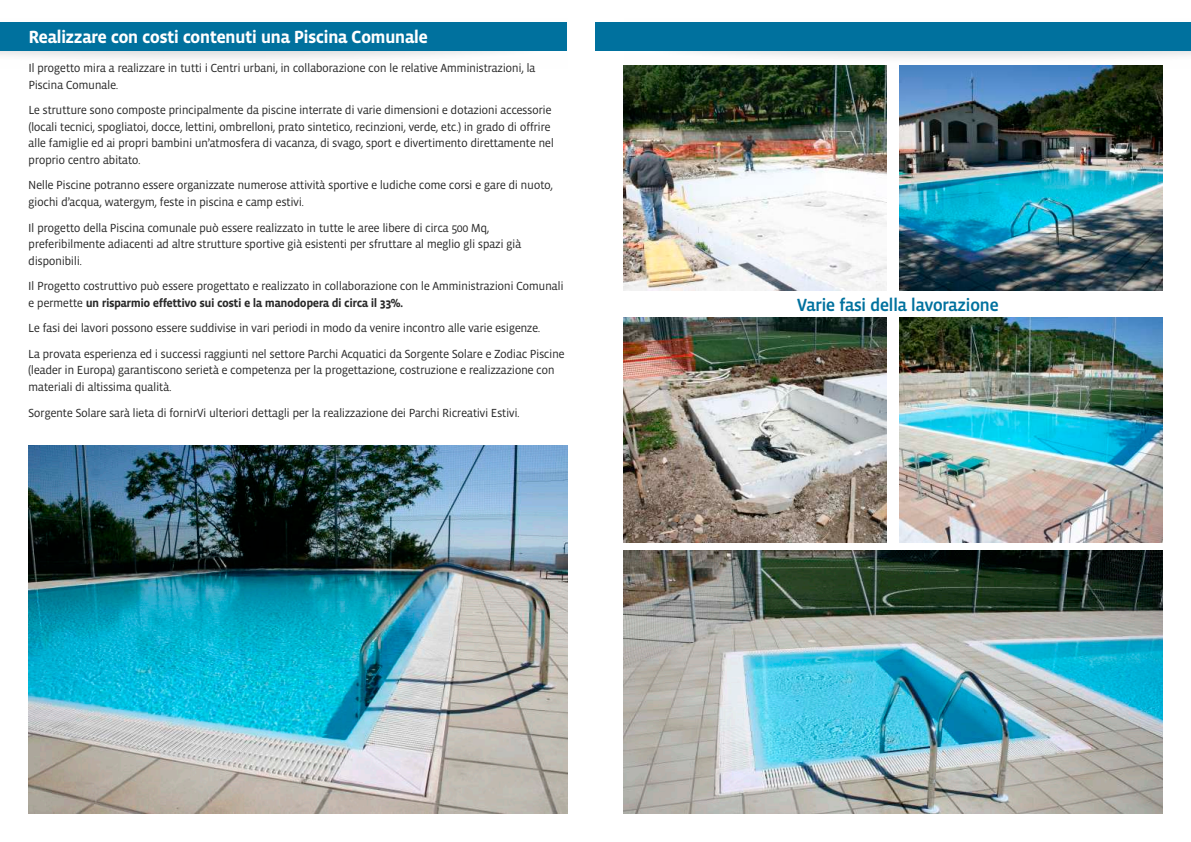
<style>
.page{position:relative;width:1191px;height:842px;background:#fff}
.page>*{position:absolute;margin:0;border:0;box-sizing:border-box;transform-origin:0 0}
.t1{font:700 18px "Vista Sans";letter-spacing:-.04em;color:#fff}
.t2{font:18px "Vista Sans Med";letter-spacing:-.04em;color:#00719e}
.t3{font:12px/16.6px "Vista Sans";letter-spacing:-.04em;color:#292929}
.s1{font-weight:700}
</style>
<div class="page">
<img style="left:682px;top:51px;width:509px;height:17px">
<img style="left:28px;top:445px;width:539px;height:369px">
<div style="left:0;top:22px;width:567px;height:29px;background:#00719e"></div>
<div style="left:595px;top:22px;width:596px;height:29px;background:#00719e"></div>
<img style="left:624px;top:551px;width:538px;height:263px">
<img style="left:624px;top:65px;width:262px;height:226px">
<img style="left:624px;top:317px;width:262px;height:225px">
<img style="left:900px;top:65px;width:262px;height:226px">
<img style="left:900px;top:318px;width:262px;height:224px">
<h1 class="t1" style="left:28px;top:29px;width:401px">Realizzare con costi contenuti una Piscina Comunale</h1>
<p class="t3" style="left:28px;top:60px;width:509px">Il progetto mira a realizzare in tutti i Centri urbani, in collaborazione con le relative Amministrazioni, la<br>Piscina Comunale.</p>
<p class="t3" style="left:28px;top:102px;width:527px">Le strutture sono composte principalmente da piscine interrate di varie dimensioni e dotazioni accessorie (locali tecnici, spogliatoi, docce, lettini, ombrelloni, prato sintetico, recinzioni, verde, etc.) in grado di offrire alle famiglie ed ai propri bambini un’atmosfera di vacanza, di svago, sport e divertimento direttamente nel proprio centro abitato.</p>
<p class="t3" style="left:28px;top:178px;width:526px">Nelle Piscine potranno essere organizzate numerose attività sportive e ludiche come corsi e gare di nuoto, giochi d’acqua, watergym, feste in piscina e camp estivi.</p>
<p class="t3" style="left:28px;top:220px;width:494px">Il progetto della Piscina comunale può essere realizzato in tutte le aree libere di circa 500 Mq, preferibilmente adiacenti ad altre strutture sportive già esistenti per sfruttare al meglio gli spazi già disponibili.</p>
<p class="t3" style="left:28px;top:279px;width:537px">Il Progetto costruttivo può essere progettato e realizzato in collaborazione con le Amministrazioni Comunali e permette <span class="s1">un risparmio effettivo sui costi e la manodopera di circa il 33%.</span></p>
<p class="t3" style="left:28px;top:316px;width:538px;line-height:25.5px">Le fasi dei lavori possono essere suddivise in vari periodi in modo da venire incontro alle varie esigenze.<br>La provata esperienza ed i successi raggiunti nel settore Parchi Acquatici da Sorgente Solare e Zodiac Piscine</p>
<p class="t3" style="left:28px;top:363px;width:528px">(leader in Europa) garantiscono serietà e competenza per la progettazione, costruzione e realizzazione con materiali di altissima qualità.</p>
<p class="t3" style="left:28px;top:405px;width:493px">Sorgente Solare sarà lieta di fornirVi ulteriori dettagli per la realizzazione dei Parchi Ricreativi Estivi.</p>
<h1 class="t2" style="left:797px;top:297px;width:203px">Varie fasi della lavorazione</h1>
</div>
